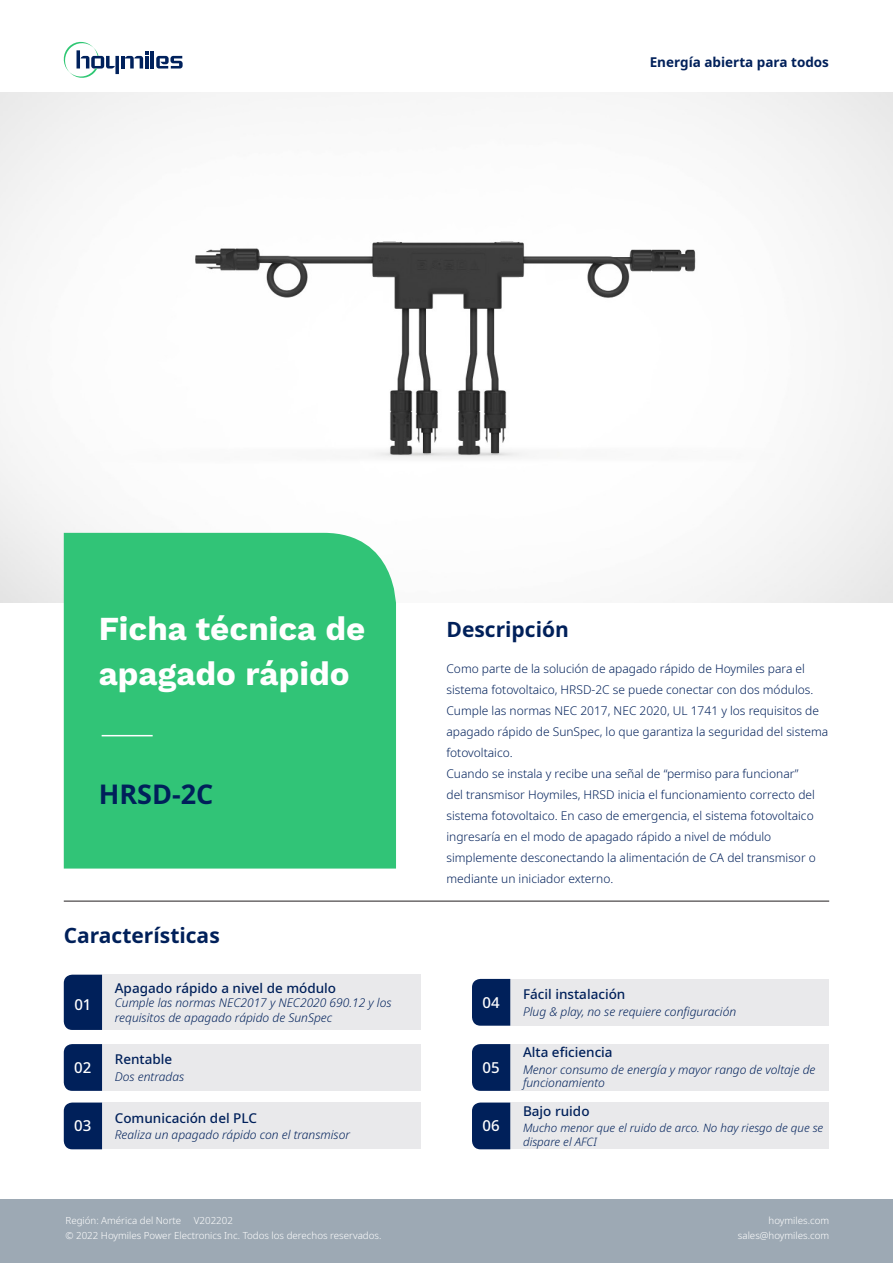
<style>
.page{position:relative;width:893px;height:1263px;background:#fff}
.page>*{position:absolute;margin:0;border:0;box-sizing:border-box;transform-origin:0 0}
.t1{font:700 33px/45px "Work Sans";color:#fff}
.t2{font:700 27px "Noto Sans";color:#00205a}
.t3{font:700 21px "Noto Sans";color:#00205a}
.t4{font:500 15px "Noto Sans";color:#fff}
.t5{font:500 13.5px "Noto Sans";color:#00205a}
.t6{font:700 13.5px "Noto Sans";color:#00205a}
.t7{font:300 12px/21px "Noto Sans";color:#00205a}
.t8{font:italic 300 12px/13.5px "Noto Sans";color:#00205a}
.t9{font:italic 300 11.55px/13.5px "Noto Sans";color:#00205a}
.t10{font:300 9.75px "Noto Sans";color:#fff}
</style>
<div class="page">
<img style="left:1px;top:92px;width:891px;height:510px">
<div style="left:64px;top:533px;width:332px;height:335px;background:#31c477"></div>
<div style="left:0;top:1199px;width:893px;height:64px;background:#9da9b4"></div>
<div style="left:510px;top:1102px;width:319px;height:47px;background:#e9e9eb"></div>
<div style="left:510px;top:1044px;width:319px;height:47px;background:#e9e9eb"></div>
<div style="left:510px;top:979px;width:319px;height:47px;background:#e9e9eb"></div>
<div style="left:102px;top:1044px;width:319px;height:47px;background:#e9e9eb"></div>
<div style="left:102px;top:1102px;width:319px;height:47px;background:#e9e9eb"></div>
<div style="left:102px;top:975px;width:319px;height:55px;background:#e9e9eb"></div>
<div style="left:472px;top:1102px;width:38px;height:47px;background:#00205a"></div>
<div style="left:472px;top:1044px;width:38px;height:47px;background:#00205a"></div>
<div style="left:472px;top:979px;width:38px;height:47px;background:#00205a"></div>
<div style="left:64px;top:1044px;width:38px;height:47px;background:#00205a"></div>
<div style="left:64px;top:1102px;width:38px;height:47px;background:#00205a"></div>
<div style="left:64px;top:975px;width:38px;height:55px;background:#00205a"></div>
<hr style="left:64px;top:901px;width:765px;height:1px;background:#231f20">
<hr style="left:102px;top:735px;width:51px;height:1px;background:#fff">
<hr style="left:151px;top:51px;width:3px;height:18px;background:#00215c">
<svg style="left:156px;top:56px;width:27px;height:13px"></svg>
<svg style="left:63px;top:41px;width:86px;height:37px"></svg>
<p class="t6" style="left:650px;top:53px;width:181px">Energía abierta para todos</p>
<p class="t1" style="left:99px;top:608px;width:268px">Ficha técnica de apagado rápido</p>
<p class="t2" style="left:99px;top:775px;width:116px">HRSD-2C</p>
<p class="t3" style="left:64px;top:921px;width:157px">Características</p>
<p class="t4" style="left:74px;top:993px;width:19px">01</p>
<p class="t4" style="left:74px;top:1057px;width:19px">02</p>
<p class="t4" style="left:74px;top:1115px;width:19px">03</p>
<p class="t5" style="left:115px;top:978px;width:223px">Apagado rápido a nivel de módulo</p>
<p class="t8" style="left:115px;top:995px;width:278px;line-height:15px">Cumple las normas NEC2017 y NEC2020 690.12 y los requisitos de apagado rápido de SunSpec</p>
<p class="t5" style="left:115px;top:1050px;width:59px">Rentable</p>
<p class="t8" style="left:115px;top:1070px;width:71px">Dos entradas</p>
<p class="t5" style="left:115px;top:1108px;width:144px">Comunicación del PLC</p>
<p class="t8" style="left:115px;top:1128px;width:237px">Realiza un apagado rápido con el transmisor</p>
<p class="t10" style="left:65px;top:1213px;width:117px">Región: América del Norte</p>
<p class="t10" style="left:194px;top:1213px;width:41px">V202202</p>
<p class="t10" style="left:65px;top:1228px;width:317px">© 2022 Hoymiles Power Electronics Inc. Todos los derechos reservados.</p>
<p class="t3" style="left:446px;top:614px;width:124px">Descripción</p>
<p class="t7" style="left:446px;top:658px;width:383px">Como parte de la solución de apagado rápido de Hoymiles para el sistema fotovoltaico, HRSD-2C se puede conectar con dos módulos.<br>Cumple las normas NEC 2017, NEC 2020, UL 1741 y los requisitos de apagado rápido de SunSpec, lo que garantiza la seguridad del sistema fotovoltaico.</p>
<p class="t7" style="left:446px;top:763px;width:371px">Cuando se instala y recibe una señal de “permiso para funcionar” del transmisor Hoymiles, HRSD inicia el funcionamiento correcto del sistema fotovoltaico. En caso de emergencia, el sistema fotovoltaico ingresaría en el modo de apagado rápido a nivel de módulo simplemente desconectando la alimentación de CA del transmisor o mediante un iniciador externo.</p>
<p class="t4" style="left:482px;top:992px;width:19px">04</p>
<p class="t4" style="left:482px;top:1057px;width:19px">05</p>
<p class="t4" style="left:482px;top:1115px;width:19px">06</p>
<p class="t5" style="left:523px;top:984px;width:104px">Fácil instalación</p>
<p class="t8" style="left:523px;top:1005px;width:215px">Plug &amp; play, no se requiere configuración</p>
<p class="t5" style="left:523px;top:1043px;width:91px">Alta eficiencia</p>
<p class="t8" style="left:523px;top:1063px;width:294px">Menor consumo de energía y mayor rango de voltaje de funcionamiento</p>
<p class="t5" style="left:523px;top:1102px;width:68px">Bajo ruido</p>
<p class="t9" style="left:523px;top:1121px;width:302px">Mucho menor que el ruido de arco. No hay riesgo de que se dispare el AFCI</p>
<p class="t10" style="left:769px;top:1213px;width:62px">hoymiles.com</p>
<p class="t10" style="left:738px;top:1228px;width:93px">sales@hoymiles.com</p>
</div>
